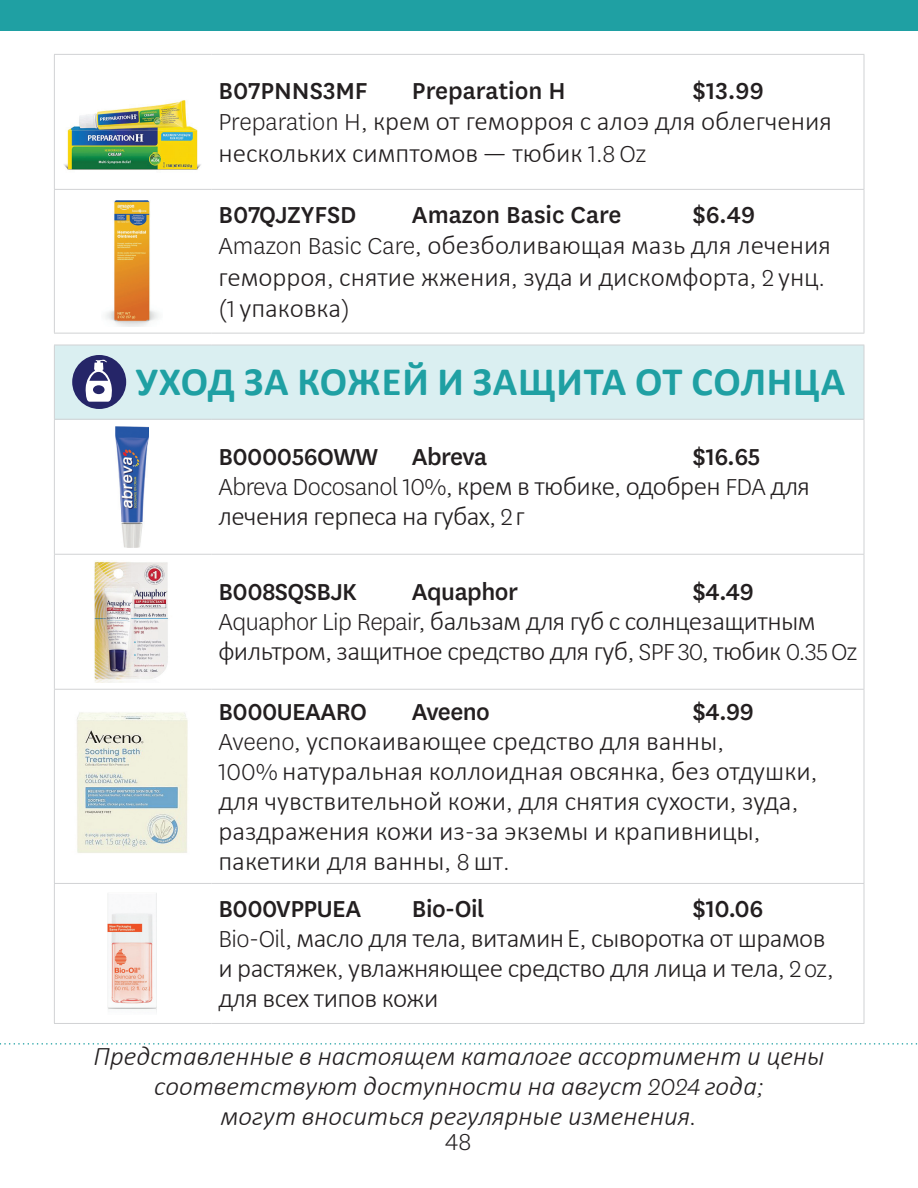
<style>
.page{position:relative;width:918px;height:1188px;background:#fff}
.page>*{position:absolute;margin:0;border:0;box-sizing:border-box;transform-origin:0 0}
.t1{font:700 40.5px "Calibri";letter-spacing:.02em;color:#1fa0a3}
.t2{font:300 27px/30px "Calibri";color:#231f20}
.t3{font:300 27px/30px "Calibri";letter-spacing:-.02em;color:#231f20}
.t4{font:italic 300 27px/30px "Calibri";color:#231f20;text-align:center}
.t5{font:500 27px "Centene Sans";letter-spacing:-.02em;color:#231f20}
.t6{font:500 27px "Centene Sans";color:#231f20}
.t7{font:300 27px "Centene Sans";color:#231f20}
.s1{font-family:"Centene Sans"}
</style>
<div class="page">
<div style="left:0;top:0;width:918px;height:31px;background:#1fa0a3"></div>
<svg style="left:0;top:1043px;width:918px;height:2px"></svg>
<div style="left:54px;top:345px;width:810px;height:74px;background:#daeff1"></div>
<hr style="left:864px;top:345px;width:1px;height:74px;background:#d1d2d4">
<hr style="left:54px;top:54px;width:158px;height:1px;background:#d1d2d4">
<hr style="left:54px;top:55px;width:1px;height:134px;background:#d1d2d4">
<hr style="left:212px;top:54px;width:652px;height:1px;background:#d1d2d4">
<hr style="left:864px;top:55px;width:1px;height:134px;background:#d1d2d4">
<hr style="left:54px;top:189px;width:158px;height:1px;background:#d1d2d4">
<hr style="left:54px;top:190px;width:1px;height:143px;background:#d1d2d4">
<hr style="left:212px;top:189px;width:652px;height:1px;background:#d1d2d4">
<hr style="left:864px;top:190px;width:1px;height:143px;background:#d1d2d4">
<hr style="left:54px;top:333px;width:158px;height:1px;background:#d1d2d4">
<hr style="left:212px;top:333px;width:652px;height:1px;background:#d1d2d4">
<hr style="left:54px;top:345px;width:158px;height:1px;background:#d1d2d4">
<hr style="left:54px;top:345px;width:1px;height:74px;background:#d1d2d4">
<hr style="left:212px;top:345px;width:652px;height:1px;background:#d1d2d4">
<hr style="left:54px;top:419px;width:158px;height:1px;background:#d1d2d4">
<hr style="left:54px;top:420px;width:1px;height:134px;background:#d1d2d4">
<hr style="left:212px;top:419px;width:652px;height:1px;background:#d1d2d4">
<hr style="left:864px;top:420px;width:1px;height:134px;background:#d1d2d4">
<hr style="left:54px;top:554px;width:158px;height:1px;background:#d1d2d4">
<hr style="left:54px;top:555px;width:1px;height:134px;background:#d1d2d4">
<hr style="left:212px;top:554px;width:652px;height:1px;background:#d1d2d4">
<hr style="left:864px;top:555px;width:1px;height:134px;background:#d1d2d4">
<hr style="left:54px;top:689px;width:158px;height:1px;background:#d1d2d4">
<hr style="left:54px;top:690px;width:1px;height:193px;background:#d1d2d4">
<hr style="left:212px;top:689px;width:652px;height:1px;background:#d1d2d4">
<hr style="left:864px;top:690px;width:1px;height:193px;background:#d1d2d4">
<hr style="left:54px;top:883px;width:158px;height:1px;background:#d1d2d4">
<hr style="left:54px;top:884px;width:1px;height:139px;background:#d1d2d4">
<hr style="left:212px;top:883px;width:652px;height:1px;background:#d1d2d4">
<hr style="left:864px;top:884px;width:1px;height:139px;background:#d1d2d4">
<hr style="left:54px;top:1023px;width:158px;height:1px;background:#d1d2d4">
<hr style="left:212px;top:1023px;width:652px;height:1px;background:#d1d2d4">
<img style="left:64px;top:100px;width:137px;height:70px">
<img style="left:105px;top:201px;width:53px;height:125px">
<div style="left:72px;top:355px;width:54px;height:54px;background:#252568;border-radius:50%"></div>
<svg style="left:86px;top:359px;width:26px;height:43px"></svg>
<img style="left:116px;top:426px;width:32px;height:122px">
<img style="left:94px;top:561px;width:74px;height:121px">
<img style="left:77px;top:712px;width:111px;height:141px">
<img style="left:108px;top:894px;width:48px;height:116px">
<p class="t6" style="left:218px;top:72px;width:151px">B07PNNS3MF</p>
<p class="t6" style="left:412px;top:72px;width:155px">Preparation H</p>
<p class="t5" style="left:692px;top:72px;width:73px">$13.99</p>
<p class="t2" style="left:218px;top:106px;width:615px;line-height:31.5px"><span class="s1">Preparation H,</span> крем от геморроя с алоэ для облегчения нескольких симптомов — тюбик <span class="s1">1.8 Oz</span></p>
<p class="t6" style="left:218px;top:196px;width:140px">B07QJZYFSD</p>
<p class="t6" style="left:412px;top:196px;width:211px">Amazon Basic Care</p>
<p class="t5" style="left:692px;top:196px;width:64px">$6.49</p>
<p class="t2" style="left:218px;top:229px;width:614px;line-height:31.5px"><span class="s1">Amazon Basic Care,</span> обезболивающая мазь для лечения геморроя<span class="s1">,</span> снятие жжения<span class="s1">,</span> зуда и дискомфорта<span class="s1">, 2</span> унц<span class="s1">. (1</span> упаковка<span class="s1">)</span></p>
<h2 class="t1" style="left:136px;top:353px;width:711px">УХОД ЗА КОЖЕЙ И ЗАЩИТА ОТ СОЛНЦА</h2>
<p class="t5" style="left:218px;top:439px;width:161px">B000056OWW</p>
<p class="t5" style="left:412px;top:439px;width:77px">Abreva</p>
<p class="t5" style="left:692px;top:439px;width:69px">$16.65</p>
<p class="t3" style="left:218px;top:471px;width:593px"><span class="s1">Abreva Docosanol 10%,</span> крем в тюбике<span class="s1">,</span> одобрен <span class="s1">FDA</span> для лечения герпеса на губах<span class="s1">, 2</span> г</p>
<p class="t5" style="left:218px;top:574px;width:140px">B008SQSBJK</p>
<p class="t5" style="left:412px;top:574px;width:108px">Aquaphor</p>
<p class="t5" style="left:692px;top:574px;width:63px">$4.49</p>
<p class="t3" style="left:218px;top:606px;width:640px"><span class="s1">Aquaphor Lip Repair,</span> бальзам для губ с солнцезащитным фильтром<span class="s1">,</span> защитное средство для губ<span class="s1">, SPF 30,</span> тюбик <span class="s1">0.35 Oz</span></p>
<p class="t5" style="left:218px;top:693px;width:150px">B000UEAARO</p>
<p class="t5" style="left:412px;top:693px;width:80px">Aveeno</p>
<p class="t5" style="left:692px;top:693px;width:63px">$4.99</p>
<p class="t2" style="left:218px;top:726px;width:600px"><span class="s1">Aveeno,</span> успокаивающее средство для ванны<span class="s1">,<br>100%</span> натуральная коллоидная овсянка<span class="s1">,</span> без отдушки<span class="s1">, </span>для чувствительной кожи<span class="s1">,</span> для снятия сухости<span class="s1">,</span> зуда<span class="s1">, </span>раздражения кожи из<span class="s1">-</span>за экземы и крапивницы<span class="s1">, </span>пакетики для ванны<span class="s1">, 8</span> шт<span class="s1">.</span></p>
<p class="t5" style="left:218px;top:890px;width:144px">B000VPPUEA</p>
<p class="t5" style="left:412px;top:890px;width:74px">Bio-Oil</p>
<p class="t5" style="left:692px;top:890px;width:72px">$10.06</p>
<p class="t3" style="left:218px;top:923px;width:617px"><span class="s1">Bio-Oil,</span> масло для тела<span class="s1">,</span> витаминЕ<span class="s1">,</span> сыворотка от шрамов и растяжек<span class="s1">,</span> увлажняющее средство для лица и тела<span class="s1">, 2 oz, </span>для всех типов кожи</p>
<p class="t4" style="left:93px;top:1041px;width:733px">Представленные в настоящем каталоге ассортимент и цены соответствуют доступности на август <span class="s1">2024</span> года<span class="s1">;<br></span>могут вноситься регулярные изменения<span class="s1">.</span></p>
<p class="t7" style="left:445px;top:1125px;width:28px">48</p>
</div>
